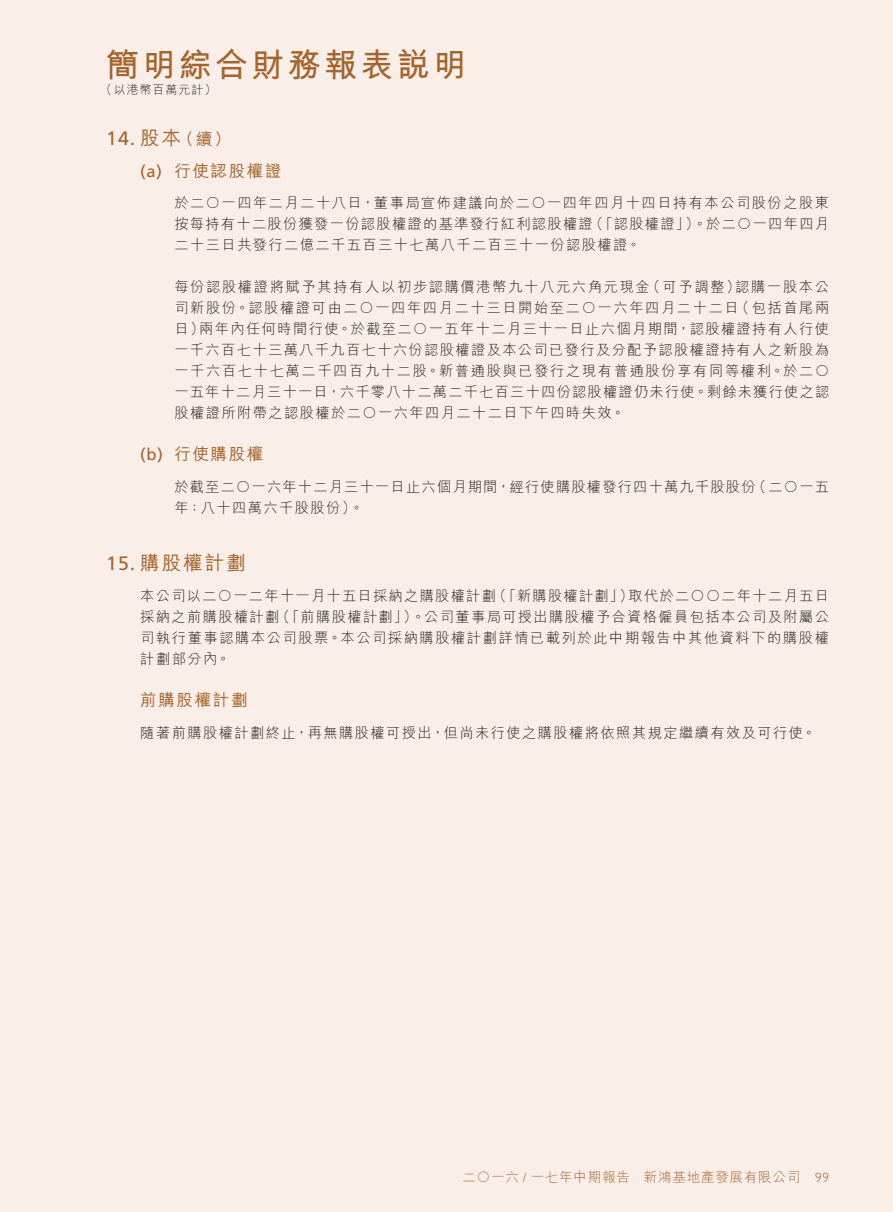
<style>
.page{position:relative;width:893px;height:1212px;background:#faeee9}
.page>*{position:absolute;margin:0;border:0;box-sizing:border-box;transform-origin:0 0}
.t1{font:700 33px "M Hei HK";letter-spacing:.1em;color:#a3652c}
.Heading_1{font:19.5px "Frutiger LT Std";color:#a3652c}
.Heading_1-2{font:500 19.5px "M Hei HK";letter-spacing:.1em;color:#a3652c}
.Heading_2{font:500 16.5px "M Hei HK";letter-spacing:.1em;color:#a3652c}
.Body_Text{font:300 14.25px/21px "M Hei HK";letter-spacing:.1em;color:#231f20;text-align:justify}
.t2{font:300 13.5px "M Hei HK";letter-spacing:.06em;color:#a3652c}
.t3{font:300 12px "M Hei HK";letter-spacing:.08em;color:#231f20}
.s1{font-family:"M Hei HK";font-weight:500}
.s2{font-family:"M Hei HK";font-weight:500;font-size:16.5px}
.s3{font-family:"Frutiger LT Std";font-weight:400}
.s4{font-family:"Gill Sans Std"}
</style>
<div class="page">
<h1 class="t1" style="left:106px;top:40px;width:361px">簡明綜合財務報表說明</h1>
<p class="t3" style="left:100px;top:84px;width:118px">（以港幣百萬元計）</p>
<p class="Heading_1" style="left:106px;top:127px;width:126px">14. <span class="s1">股本</span><span class="s2">（續）</span></p>
<p class="Heading_2" style="left:140px;top:159px;width:143px"><span class="s3">(a)</span> 行使認股權證</p>
<p class="Body_Text" style="left:174px;top:192px;width:656px">於二○一四年二月二十八日，董事局宣佈建議向於二○一四年四月十四日持有本公司股份之股東按每持有十二股份獲發一份認股權證的基準發行紅利認股權證（「認股權證」）。於二○一四年四月二十三日共發行二億二千五百三十七萬八千二百三十一份認股權證。</p>
<p class="Body_Text" style="left:174px;top:276px;width:657px">每份認股權證將賦予其持有人以初步認購價港幣九十八元六角元現金（可予調整）認購一股本公司新股份。認股權證可由二○一四年四月二十三日開始至二○一六年四月二十二日（包括首尾兩日）兩年內任何時間行使。於截至二○一五年十二月三十一日止六個月期間，認股權證持有人行使一千六百七十三萬八千九百七十六份認股權證及本公司已發行及分配予認股權證持有人之新股為一千六百七十七萬二千四百九十二股。新普通股與已發行之現有普通股份享有同等權利。於二○一五年十二月三十一日，六千零八十二萬二千七百三十四份認股權證仍未行使。剩餘未獲行使之認股權證所附帶之認股權於二○一六年四月二十二日下午四時失效。</p>
<p class="Heading_2" style="left:140px;top:442px;width:125px"><span class="s3">(b)</span> 行使購股權</p>
<p class="Body_Text" style="left:174px;top:476px;width:656px">於截至二○一六年十二月三十一日止六個月期間，經行使購股權發行四十萬九千股股份（二○一五年：八十四萬六千股股份）。</p>
<p class="Heading_1-2" style="left:106px;top:548px;width:141px"><span class="s3">15.</span> 購股權計劃</p>
<p class="Body_Text" style="left:140px;top:585px;width:690px">本公司以二○一二年十一月十五日採納之購股權計劃（「新購股權計劃」）取代於二○○二年十二月五日採納之前購股權計劃（「前購股權計劃」）。公司董事局可授出購股權予合資格僱員包括本公司及附屬公司執行董事認購本公司股票。本公司採納購股權計劃詳情已載列於此中期報告中其他資料下的購股權計劃部分內。</p>
<p class="Heading_2" style="left:140px;top:688px;width:109px">前購股權計劃</p>
<p class="Body_Text" style="left:140px;top:722px;width:677px">隨著前購股權計劃終止，再無購股權可授出，但尚未行使之購股權將依照其規定繼續有效及可行使。</p>
<p class="t2" style="left:462px;top:1170px;width:368px">二○一六 <span class="s4">/</span> 一七年中期報告 新鴻基地產發展有限公司 <span class="s4">99</span></p>
</div>
